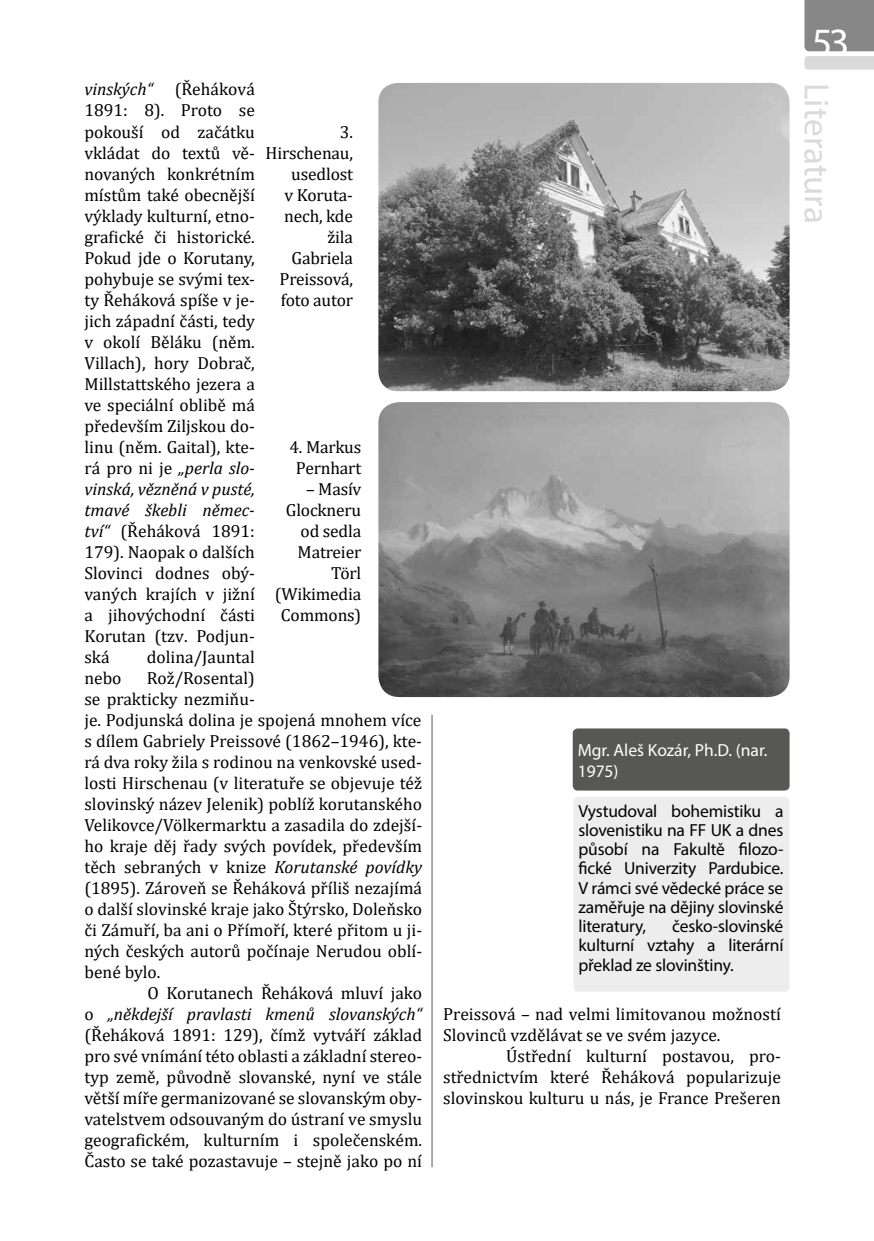
<style>
.page{position:relative;width:874px;height:1241px;background:#fff}
.page>*{position:absolute;margin:0;border:0;box-sizing:border-box;transform-origin:0 0}
.t1{font:40.25px "Myriad Pro";color:#fff}
.t2{font:35px "Myriad Pro";color:#dadada}
.t3{font:17.5px/21px "Cambria";color:#000;text-align:justify}
.t4{font:17.5px/19.2px "Myriad Pro";letter-spacing:-.01em;color:#000;text-align:justify}
.t5{font:17.5px/21px "Myriad Pro";color:#fff}
.s1{font-style:italic}
</style>
<div class="page">
<svg style="left:804px;top:0;width:69px;height:70px"></svg>
<hr style="left:431px;top:83px;width:1px;height:1083px;background:#575756">
<svg style="left:421px;top:391px;width:26px;height:323px"></svg>
<img style="left:378px;top:83px;width:411px;height:308px">
<img style="left:378px;top:402px;width:411px;height:295px">
<div style="left:572px;top:728px;width:217px;height:62px;background:#575756;border-radius:5px"></div>
<div style="left:573px;top:796px;width:216px;height:195px;background:#ededed;border-radius:5px"></div>
<p class="t3" style="left:84px;top:79px;width:172px"><span class="s1">vinských“</span> (Řeháková 1891: 8). Proto se pokouší od začátku vkládat do textů vě&shy;novaných konkrétním místům také obecnější výklady kulturní, etno&shy;grafické či historické.<br>Pokud jde o Korutany, pohybuje se svými tex&shy;ty Řeháková spíše v je&shy;jich západní části, tedy v okolí Běláku (něm.<br>Villach), hory Dobrač, Millstattského jezera a ve speciální oblibě má především Ziljskou do&shy;linu (něm. Gaital), kte&shy;rá pro ni je <span class="s1">„perla slo&shy;vinská, vězněná v pusté, tmavé škebli němec&shy;tví“</span> (Řeháková 1891:<br>179). Naopak o dalších Slovinci dodnes obý&shy;vaných krajích v jižní a jihovýchodní části Korutan (tzv. Podjun&shy;ská</p>
<p class="t3" style="left:147px;top:646px;width:110px">dolina/Jauntal</p>
<p class="t3" style="left:265px;top:121px;width:89px;text-align:right">3.<br>Hirschenau, usedlost<br>v Koruta&shy;nech, kde žila<br>Gabriela<br>Preissová, foto autor</p>
<p class="t3" style="left:289px;top:436px;width:73px;text-align:center">4. Markus<br>Pernhart</p>
<p class="t3" style="left:275px;top:478px;width:88px;text-align:right">– Masív<br>Glockneru od sedla<br>Matreier<br>Törl (Wikimedia<br>Commons)</p>
<p class="t3" style="left:84px;top:667px;width:339px;text-align:left;text-indent:62px">Rož/Rosental)<br>se prakticky nezmiňu-<br>je. Podjunská dolina je spojená mnohem více s dílem Gabriely Preissové (1862–1946), kte&shy;rá dva roky žila s rodinou na venkovské used&shy;losti Hirschenau (v literatuře se objevuje též slovinský název Jelenik) poblíž korutanského Velikovce/Völkermarktu a zasadila do zdejší&shy;ho kraje děj řady svých povídek, především těch sebraných v knize <span class="s1">Korutanské povídky </span>(1895). Zároveň se Řeháková příliš nezajímá o další slovinské kraje jako Štýrsko, Doleňsko či Zámuří, ba ani o Přímoří, které přitom u ji&shy;ných českých autorů počínaje Nerudou oblí&shy;bené bylo.</p>
<p class="t3" style="left:84px;top:982px;width:339px;text-indent:63px">O Korutanech Řeháková mluví jako o <span class="s1">„někdejší pravlasti kmenů slovanských“ </span>(Řeháková 1891: 129), čímž vytváří základ pro své vnímání této oblasti a základní stereo&shy;typ země, původně slovanské, nyní ve stále větší míře germanizované se slovanským oby&shy;vatelstvem odsouvaným do ústraní ve smyslu geografickém, kulturním i společenském.<br>Často se také pozastavuje – stejně jako po ní</p>
<p class="t3" style="left:84px;top:667px;width:39px">nebo</p>
<p class="t5" style="left:577px;top:738px;width:191px">Mgr. Aleš Kozár, Ph.D. (nar.<br>1975)</p>
<p class="t4" style="left:578px;top:800px;width:206px">Vystudoval bohemistiku a slovenistiku na FF UK a dnes působí na Fakultě filozo&shy;fické Univerzity Pardubice.<br>V rámci své vědecké práce se zaměřuje na dějiny slovinské literatury,</p>
<p class="t4" style="left:578px;top:916px;width:206px;text-indent:94px">česko-slovinské kulturní vztahy a literární překlad ze slovinštiny.</p>
<p class="t3" style="left:443px;top:1003px;width:339px">Preissová – nad velmi limitovanou možností<br>Slovinců vzdělávat se ve svém jazyce.</p>
<p class="t3" style="left:443px;top:1045px;width:339px;text-indent:63px">Ústřední kulturní postavou, pro&shy;střednictvím které Řeháková popularizuje slovinskou kulturu u nás, je France Prešeren</p>
<h1 class="t1" style="left:811px;top:17px;width:39px">53</h1>
<h2 class="t2" style="left:837px;top:83px;width:142px;rotate:90deg">Literatura</h2>
</div>
